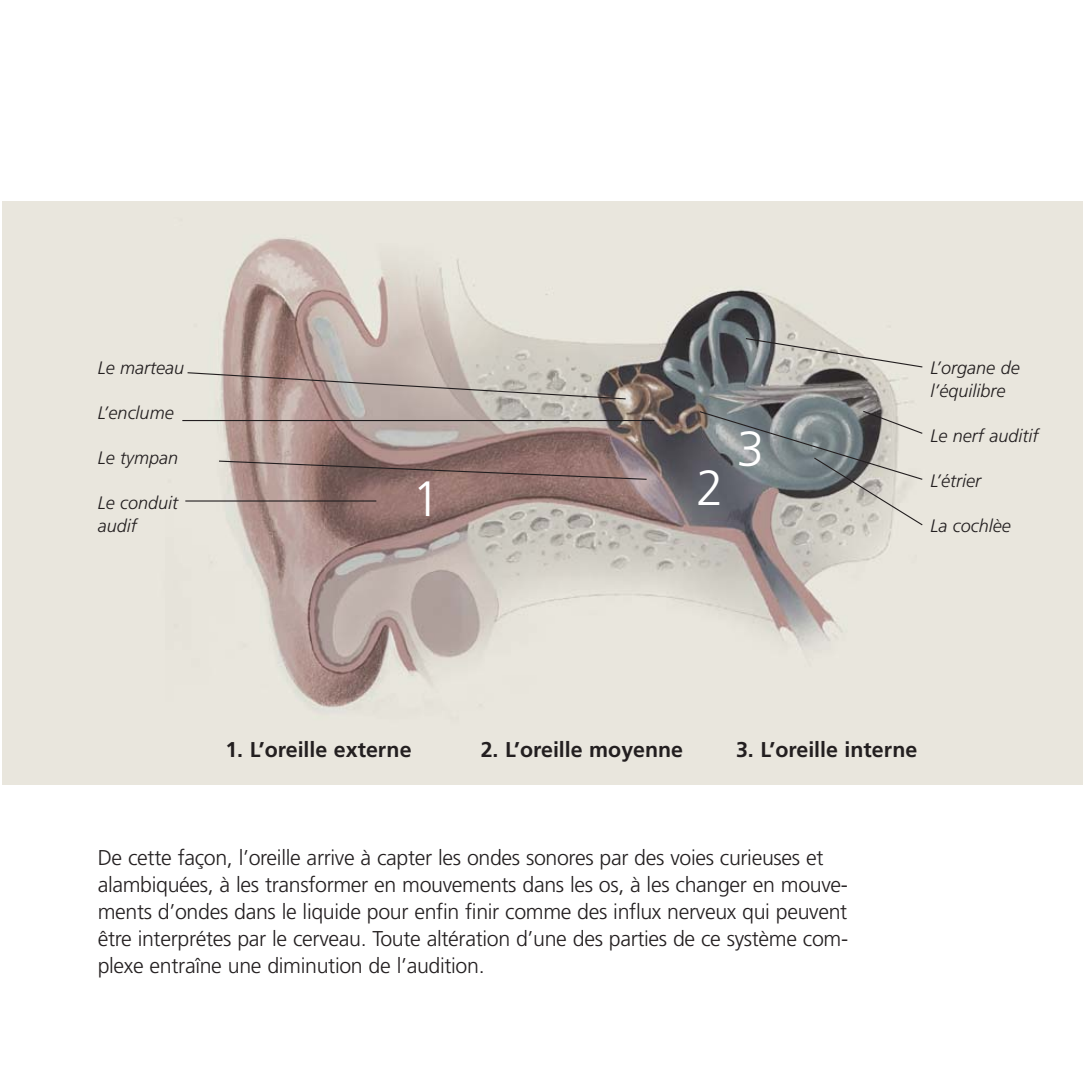
<style>
.page{position:relative;width:1083px;height:1083px;background:#fff}
.page>*{position:absolute;margin:0;border:0;box-sizing:border-box;transform-origin:0 0}
.t1{font:300 49.5px "Frutiger";color:#fff}
.t2{font:300 21.38px/27px "Frutiger";letter-spacing:-.015em;color:#231f20}
.t3{font:700 21.38px "Frutiger";color:#231f20}
.t4{font:italic 300 18px/22.5px "Frutiger";color:#231f20}
</style>
<div class="page">
<img style="left:2px;top:201px;width:1080px;height:583px">
<svg style="left:186px;top:371px;width:440px;height:29px;background:#b5aaa3"></svg>
<hr style="left:182px;top:420px;width:472px;height:1px;background:#231f20">
<svg style="left:218px;top:460px;width:429px;height:20px;background:#8f7470"></svg>
<hr style="left:185px;top:500px;width:191px;height:1px;background:#231f20">
<svg style="left:744px;top:337px;width:179px;height:31px;background:#c3c1bb"></svg>
<svg style="left:698px;top:410px;width:225px;height:116px;background:#929494"></svg>
<p class="t4" style="left:98px;top:358px;width:88px">Le marteau</p>
<p class="t4" style="left:98px;top:403px;width:77px">L’enclume</p>
<p class="t4" style="left:98px;top:448px;width:82px">Le tympan</p>
<p class="t4" style="left:98px;top:493px;width:82px">Le conduit audif</p>
<h1 class="t1" style="left:412px;top:479px;width:29px">1</h1>
<h1 class="t1" style="left:696px;top:468px;width:29px">2</h1>
<h1 class="t1" style="left:736px;top:429px;width:29px">3</h1>
<p class="t4" style="left:930px;top:358px;width:91px">L’organe de l’équilibre</p>
<p class="t4" style="left:930px;top:425px;width:109px">Le nerf auditif</p>
<p class="t4" style="left:930px;top:470px;width:52px">L’étrier</p>
<p class="t4" style="left:930px;top:515px;width:82px">La cochlèe</p>
<p class="t3" style="left:225px;top:740px;width:188px">1. L’oreille externe</p>
<p class="t3" style="left:480px;top:740px;width:204px">2. L’oreille moyenne</p>
<p class="t3" style="left:735px;top:740px;width:183px">3. L’oreille interne</p>
<p class="t2" style="left:98px;top:845px;width:751px">De cette façon, l’oreille arrive à capter les ondes sonores par des voies curieuses et alambiquées, à les transformer en mouvements dans les os, à les changer en mouve&shy;ments d’ondes dans le liquide pour enfin finir comme des influx nerveux qui peuvent être interprétes par le cerveau. Toute altération d’une des parties de ce système com&shy;plexe entraîne une diminution de l’audition.</p>
</div>
